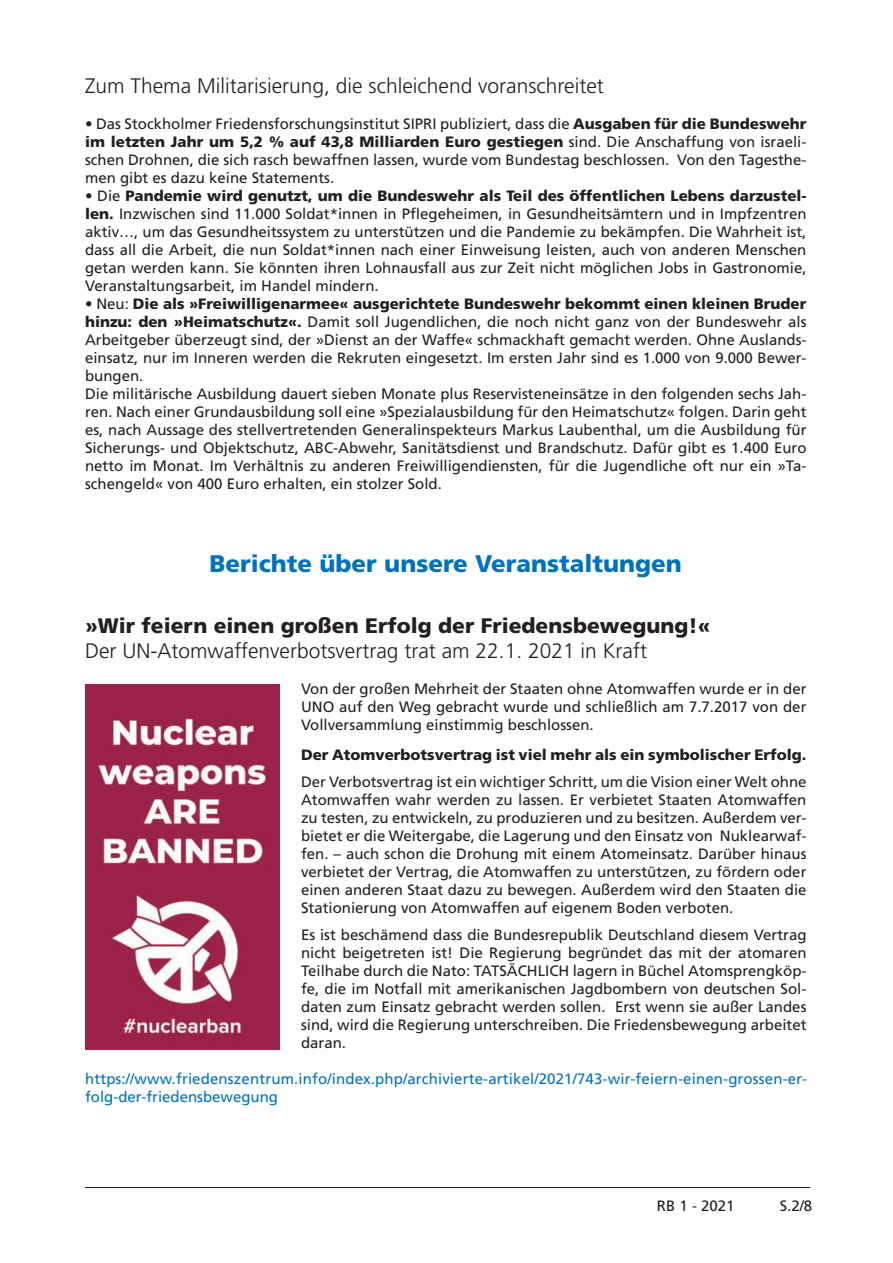
<style>
.page{position:relative;width:893px;height:1263px;background:#fff}
.page>*{position:absolute;margin:0;border:0;box-sizing:border-box;transform-origin:0 0}
.t1{font:900 24px "Frutiger";color:#0072bc}
.t2{font:300 21px "Frutiger";color:#231f20}
.t3{font:900 21px "Frutiger";color:#231f20}
.t4{font:15px/18px "Frutiger";color:#231f20;text-align:justify}
.t5{font:15px/18px "Frutiger";letter-spacing:.01em;color:#0072bc}
.t6{font:900 15px "Frutiger";color:#231f20}
.s1{font-weight:900}
</style>
<div class="page">
<hr style="left:85px;top:1187px;width:725px;height:1px;background:#231f20">
<img style="left:85px;top:684px;width:195px;height:366px">
<h2 class="t2" style="left:85px;top:74px;width:520px">Zum Thema Militarisierung, die schleichend voranschreitet</h2>
<p class="t4" style="left:85px;top:115px;width:723px">• Das Stockholmer Friedensforschungsinstitut SIPRI publiziert, dass die <span class="s1">Ausgaben für die Bundeswehr im letzten Jahr um 5,2 % auf 43,8 Milliarden Euro gestiegen</span> sind. Die Anschaffung von israeli&shy;schen Drohnen, die sich rasch bewaffnen lassen, wurde vom Bundestag beschlossen. Von den Tagesthe&shy;men gibt es dazu keine Statements.</p>
<p class="t4" style="left:85px;top:187px;width:723px">• Die <span class="s1">Pandemie wird genutzt, um die Bundeswehr als Teil des öffentlichen Lebens darzustel&shy;len.</span> Inzwischen sind 11.000 Soldat*innen in Pflegeheimen, in Gesundheitsämtern und in Impfzentren aktiv…, um das Gesundheitssystem zu unterstützen und die Pandemie zu bekämpfen. Die Wahrheit ist, dass all die Arbeit, die nun Soldat*innen nach einer Einweisung leisten, auch von anderen Menschen getan werden kann. Sie könnten ihren Lohnausfall aus zur Zeit nicht möglichen Jobs in Gastronomie, Veranstaltungsarbeit, im Handel mindern.</p>
<p class="t4" style="left:85px;top:295px;width:723px;text-align:left">• Neu: <span class="s1">Die als »Freiwilligenarmee« ausgerichtete Bundeswehr bekommt einen kleinen Bruder hinzu: den »Heimatschutz«.</span> Damit soll Jugendlichen, die noch nicht ganz von der Bundeswehr als Arbeitgeber überzeugt sind, der »Dienst an der Waffe« schmackhaft gemacht werden. Ohne Auslands&shy;einsatz, nur im Inneren werden die Rekruten eingesetzt. Im ersten Jahr sind es 1.000 von 9.000 Bewer&shy;bungen.<br>Die militärische Ausbildung dauert sieben Monate plus Reservisteneinsätze in den folgenden sechs Jah&shy;ren. Nach einer Grundausbildung soll eine »Spezialausbildung für den Heimatschutz« folgen. Darin geht es, nach Aussage des stellvertretenden Generalinspekteurs Markus Laubenthal, um die Ausbildung für Sicherungs- und Objektschutz, ABC-Abwehr, Sanitätsdienst und Brandschutz. Dafür gibt es 1.400 Euro netto im Monat. Im Verhältnis zu anderen Freiwilligendiensten, für die Jugendliche oft nur ein »Ta&shy;schengeld« von 400 Euro erhalten, ein stolzer Sold.</p>
<h1 class="t1" style="left:210px;top:549px;width:474px">Berichte über unsere Veranstaltungen</h1>
<h2 class="t3" style="left:85px;top:613px;width:627px">»Wir feiern einen großen Erfolg der Friedensbewegung!«</h2>
<h2 class="t2" style="left:85px;top:639px;width:564px">Der UN-Atomwaffenverbotsvertrag trat am 22.1. 2021 in Kraft</h2>
<p class="t4" style="left:301px;top:680px;width:507px">Von der großen Mehrheit der Staaten ohne Atomwaffen wurde er in der UNO auf den Weg gebracht wurde und schließlich am 7.7.2017 von der Vollversammlung einstimmig beschlossen.</p>
<p class="t6" style="left:301px;top:746px;width:507px">Der Atomverbotsvertrag ist viel mehr als ein symbolischer Erfolg.</p>
<p class="t4" style="left:301px;top:773px;width:507px">Der Verbotsvertrag ist ein wichtiger Schritt, um die Vision einer Welt ohne Atomwaffen wahr werden zu lassen. Er verbietet Staaten Atomwaffen zu testen, zu entwickeln, zu produzieren und zu besitzen. Außerdem ver&shy;bietet er die Weitergabe, die Lagerung und den Einsatz von Nuklearwaf&shy;fen. – auch schon die Drohung mit einem Atomeinsatz. Darüber hinaus verbietet der Vertrag, die Atomwaffen zu unterstützen, zu fördern oder einen anderen Staat dazu zu bewegen. Außerdem wird den Staaten die Stationierung von Atomwaffen auf eigenem Boden verboten.</p>
<p class="t4" style="left:301px;top:926px;width:507px">Es ist beschämend dass die Bundesrepublik Deutschland diesem Vertrag nicht beigetreten ist! Die Regierung begründet das mit der atomaren Teilhabe durch die Nato: TATSÄCHLICH lagern in Büchel Atomsprengköp&shy;fe, die im Notfall mit amerikanischen Jagdbombern von deutschen Sol&shy;daten zum Einsatz gebracht werden sollen. Erst wenn sie außer Landes sind, wird die Regierung unterschreiben. Die Friedensbewegung arbeitet daran.</p>
<p class="t5" style="left:85px;top:1070px;width:723px">https://www.friedenszentrum.info/index.php/archivierte-artikel/2021/743-wir-feiern-einen-grossen-er&shy;folg-der-friedensbewegung</p>
<p class="t4" style="left:657px;top:1196px;width:79px">RB 1 - 2021</p>
<p class="t4" style="left:780px;top:1196px;width:34px">S.2/8</p>
</div>
